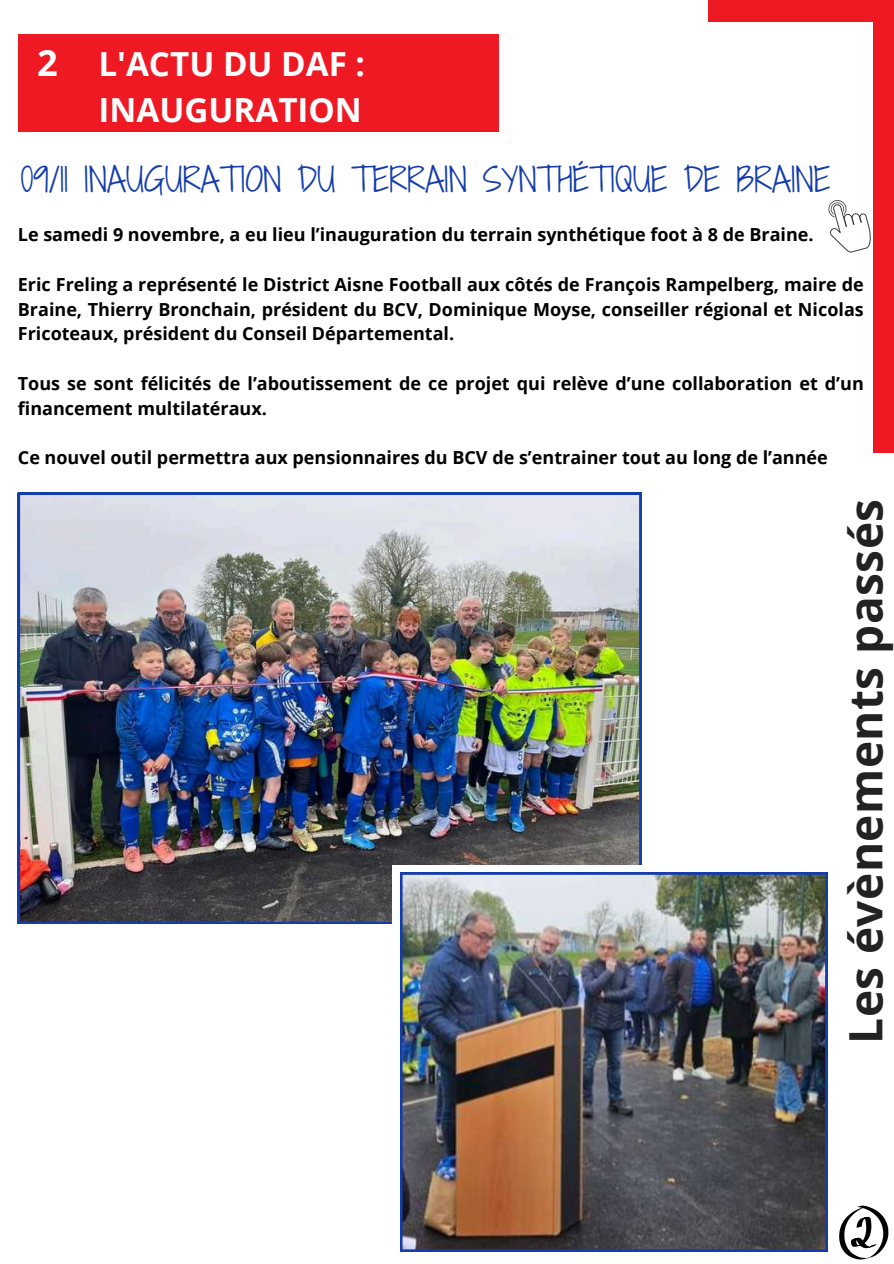
<style>
.page{position:relative;width:894px;height:1264px;background:#fff}
.page>*{position:absolute;margin:0;border:0;box-sizing:border-box;transform-origin:0 0}
.t1{font:700 46.05px "Open Sans";letter-spacing:.01em;color:#222}
.t2{font:700 36.15px "Open Sans";color:#fff}
.t3{font:700 33.15px/46.2px "Open Sans";color:#fff}
.t4{font:31.95px "Shadows Into Light Two";color:#143cab}
.t5{font:700 18px/24.8px "Open Sans";color:#000;text-align:justify}
</style>
<div class="page">
<div style="left:18px;top:34px;width:480px;height:98px;background:#ef1923"></div>
<svg style="left:839px;top:1205px;width:49px;height:54px"></svg>
<div style="left:872px;top:0;width:21px;height:452px;background:#ef1923"></div>
<div style="left:708px;top:0;width:182px;height:21px;background:#ef1923"></div>
<svg style="left:828px;top:200px;width:43px;height:53px"></svg>
<img style="left:18px;top:493px;width:623px;height:430px">
<div style="left:392px;top:865px;width:265px;height:66px;background:#fff"></div>
<img style="left:400px;top:872px;width:426px;height:379px">
<h2 class="t2" style="left:37px;top:37px;width:22px">2</h2>
<h3 class="t3" style="left:98px;top:40px;width:268px">L'ACTU DU DAF :<br>INAUGURATION</h3>
<h3 class="t4" style="left:21px;top:157px;width:811px">09/11 INAUGURATION DU TERRAIN SYNTHÉTIQUE DE BRAINE</h3>
<p class="t5" style="left:18px;top:222px;width:797px">Le samedi 9 novembre, a eu lieu l’inauguration du terrain synthétique foot à 8 de Braine.</p>
<p class="t5" style="left:18px;top:271px;width:847px">Eric Freling a représenté le District Aisne Football aux côtés de François Rampelberg, maire de Braine, Thierry Bronchain, président du BCV, Dominique Moyse, conseiller régional et Nicolas Fricoteaux, président du Conseil Départemental.</p>
<p class="t5" style="left:18px;top:370px;width:847px">Tous se sont félicités de l’aboutissement de ce projet qui relève d’une collaboration et d’un financement multilatéraux.</p>
<p class="t5" style="left:18px;top:445px;width:811px">Ce nouvel outil permettra aux pensionnaires du BCV de s’entrainer tout au long de l’année</p>
<h1 class="t1" style="left:833px;top:1043px;width:546px;rotate:-90deg">Les évènements passés</h1>
</div>
